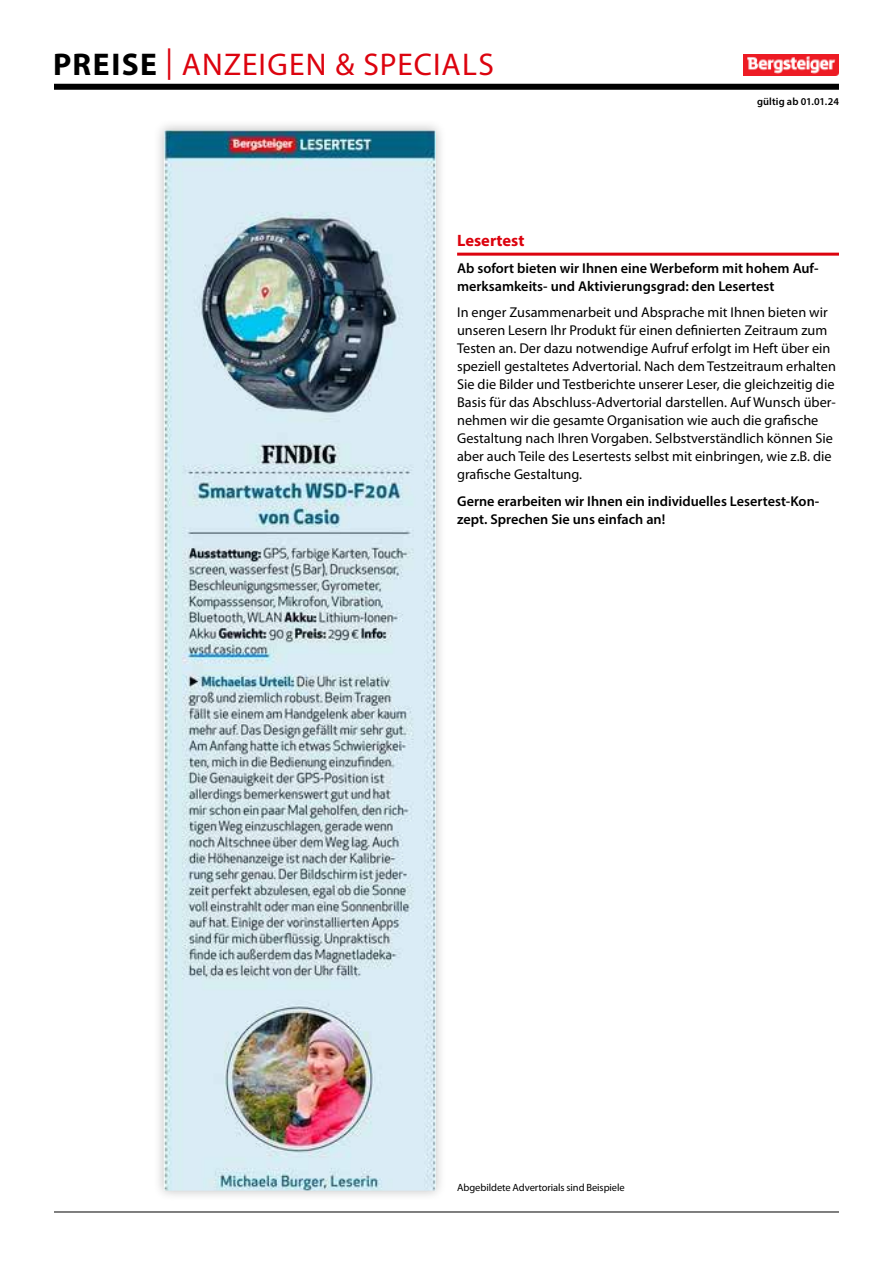
<style>
.page{position:relative;width:893px;height:1263px;background:#fff}
.page>*{position:absolute;margin:0;border:0;box-sizing:border-box;transform-origin:0 0}
.t1{font:31.5px "Myriad Pro";letter-spacing:.03em;color:#dc030e}
.t2{font:700 16.5px "Myriad Pro";color:#dc030e}
.t3{font:14.25px/18px "Myriad Pro";color:#000}
.t4{font:600 14.25px/18px "Myriad Pro";color:#000}
.t5{font:10.5px "Myriad Pro";letter-spacing:-.005em;color:#000}
.t6{font:600 10.5px "Myriad Pro";letter-spacing:.015em;color:#000}
.s1{font-weight:700;color:#000}
</style>
<div class="page">
<div style="left:54px;top:84px;width:785px;height:6px;background:#000"></div>
<hr style="left:54px;top:1212px;width:785px;height:1px;background:#000">
<img style="left:744px;top:54px;width:95px;height:21px">
<hr style="left:457px;top:253px;width:382px;height:3px;background:#dc030e">
<div style="left:153px;top:119px;width:294px;height:1083px;background:#000;opacity:.25"></div>
<img style="left:164px;top:130px;width:272px;height:1061px">
<h1 class="t1" style="left:53px;top:45px;width:442px"><span class="s1">PREISE</span> | ANZEIGEN &amp; SPECIALS</h1>
<p class="t6" style="left:757px;top:95px;width:83px">gültig ab 01.01.24</p>
<p class="t2" style="left:457px;top:230px;width:69px">Lesertest</p>
<p class="t4" style="left:457px;top:259px;width:363px">Ab sofort bieten wir Ihnen eine Werbeform mit hohem Auf&shy;merksamkeits- und Aktivierungsgrad: den Lesertest</p>
<p class="t3" style="left:457px;top:303px;width:380px">In enger Zusammenarbeit und Absprache mit Ihnen bieten wir unseren Lesern Ihr Produkt für einen definierten Zeitraum zum Testen an. Der dazu notwendige Aufruf erfolgt im Heft über ein speziell gestaltetes Advertorial. Nach dem Testzeitraum erhalten Sie die Bilder und Testberichte unserer Leser, die gleichzeitig die Basis für das Abschluss-Advertorial darstellen. Auf Wunsch über&shy;nehmen wir die gesamte Organisation wie auch die grafische Gestaltung nach Ihren Vorgaben. Selbstverständlich können Sie aber auch Teile des Lesertests selbst mit einbringen, wie z.B. die grafische Gestaltung.</p>
<p class="t4" style="left:457px;top:492px;width:364px">Gerne erarbeiten wir Ihnen ein individuelles Lesertest-Kon&shy;zept. Sprechen Sie uns einfach an!</p>
<p class="t5" style="left:457px;top:1181px;width:169px">Abgebildete Advertorials sind Beispiele</p>
</div>
